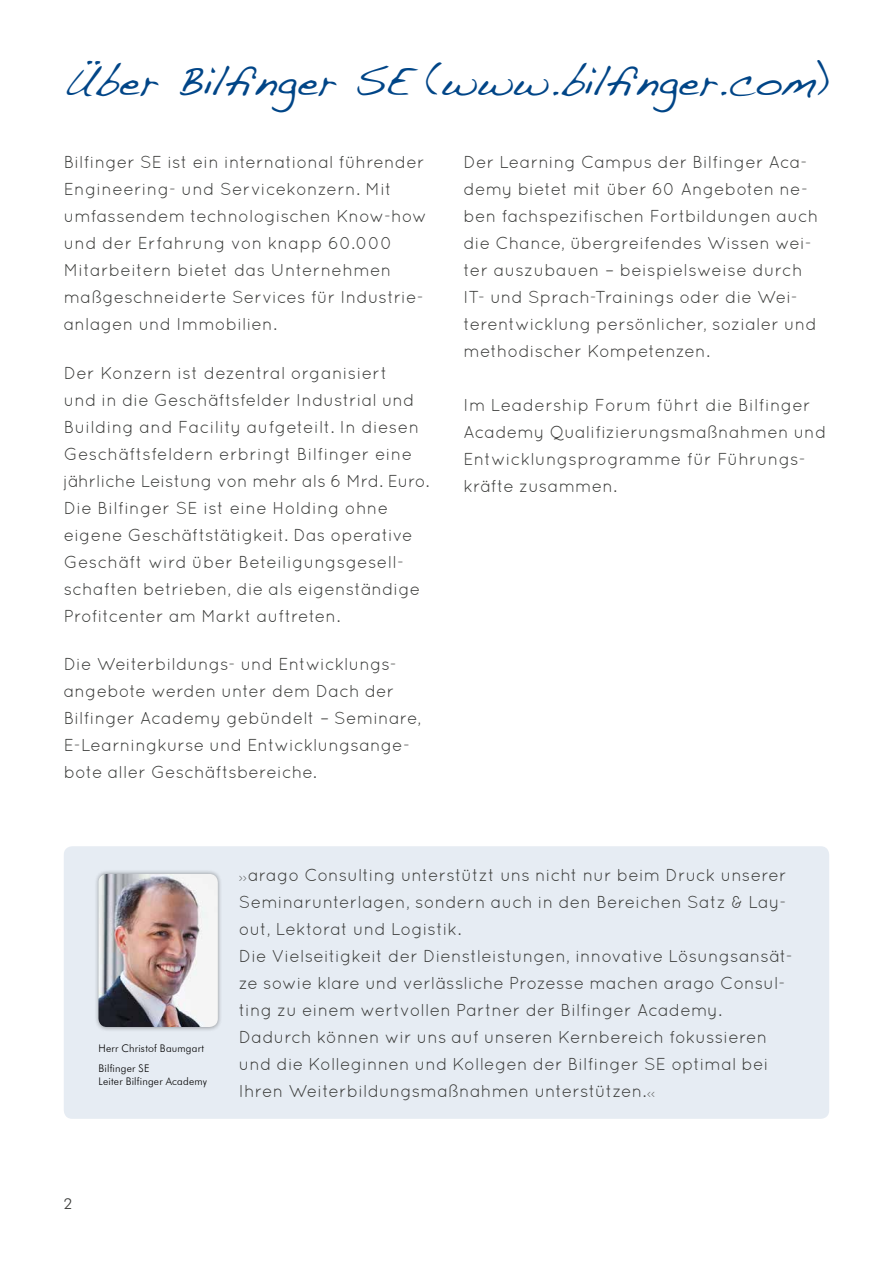
<style>
.page{position:relative;width:893px;height:1263px;background:#fff}
.page>*{position:absolute;margin:0;border:0;box-sizing:border-box;transform-origin:0 0}
.t1{font:42px "Handwriting Dakota";letter-spacing:-.005em;color:#004587}
.t2{font:17.25px/27px "Quicksand";letter-spacing:.005em;color:#3a3b39}
.t3{font:300 15px "Futura BT";color:#3a3b39}
.t4{font:300 10.5px/19.5px "Futura BT";letter-spacing:.02em;color:#000}
.t5{font:7.5px "Quicksand";color:#3a3b39}
</style>
<div class="page">
<div style="left:64px;top:846px;width:765px;height:273px;background:#e6ecf3;border-radius:9px"></div>
<div style="left:94px;top:869px;width:128px;height:163px;background:#000;opacity:.35"></div>
<img style="left:99px;top:874px;width:119px;height:153px">
<h1 class="t1" style="left:64px;top:56px;width:766px">Über Bilfinger SE (www.bilfinger.com)</h1>
<p class="t2" style="left:64px;top:149px;width:365px">Bilfinger SE ist ein international führender Engineering- und Servicekonzern. Mit umfassendem technologischen Know-how und der Erfahrung von knapp 60.000<br>Mitarbeitern bietet das Unternehmen maßgeschneiderte Services für Industrie&shy;anlagen und Immobilien.</p>
<p class="t2" style="left:64px;top:359px;width:367px">Der Konzern ist dezentral organisiert<br>und in die Geschäftsfelder Industrial und Building and Facility aufgeteilt. In diesen Geschäftsfeldern erbringt Bilfinger eine jährliche Leistung von mehr als 6 Mrd. Euro.<br>Die Bilfinger SE ist eine Holding ohne eigene Geschäftstätigkeit. Das operative Geschäft wird über Beteiligungsgesell&shy;schaften betrieben, die als eigenständige Profitcenter am Markt auftreten.</p>
<p class="t2" style="left:64px;top:650px;width:359px">Die Weiterbildungs- und Entwicklungs&shy;angebote werden unter dem Dach der Bilfinger Academy gebündelt – Seminare, E-Learningkurse und Entwicklungsange&shy;bote aller Geschäftsbereiche.</p>
<p class="t2" style="left:463px;top:149px;width:356px">Der Learning Campus der Bilfinger Aca&shy;demy bietet mit über 60 Angeboten ne&shy;ben fachspezifischen Fortbildungen auch die Chance, übergreifendes Wissen wei&shy;ter auszubauen – beispielsweise durch IT- und Sprach-Trainings oder die Wei&shy;terentwicklung persönlicher, sozialer und methodischer Kompetenzen.</p>
<p class="t2" style="left:463px;top:392px;width:364px">Im Leadership Forum führt die Bilfinger Academy Qualifizierungsmaßnahmen und Entwicklungsprogramme für Führungs&shy;kräfte zusammen.</p>
<p class="t4" style="left:99px;top:1039px;width:107px">Herr Christof Baumgart<br>Bilfinger SE</p>
<p class="t4" style="left:99px;top:1072px;width:110px">Leiter Bilfinger Academy</p>
<p class="t2" style="left:239px;top:861px;width:555px;text-indent:9px">arago Consulting unterstützt uns nicht nur beim Druck unserer Seminarunterlagen, sondern auch in den Bereichen Satz &amp; Lay&shy;out, Lektorat und Logistik.<br>Die Vielseitigkeit der Dienstleistungen, innovative Lösungsansät&shy;ze sowie klare und verlässliche Prozesse machen arago Consul&shy;ting zu einem wertvollen Partner der Bilfinger Academy.<br>Dadurch können wir uns auf unseren Kernbereich fokussieren und die Kolleginnen und Kollegen der Bilfinger SE optimal bei Ihren Weiterbildungsmaßnahmen unterstützen.</p>
<p class="t5" style="left:239px;top:874px;width:10px">&gt;&gt;</p>
<p class="t5" style="left:647px;top:1090px;width:10px">&lt;&lt;</p>
<p class="t3" style="left:64px;top:1194px;width:10px">2</p>
</div>
